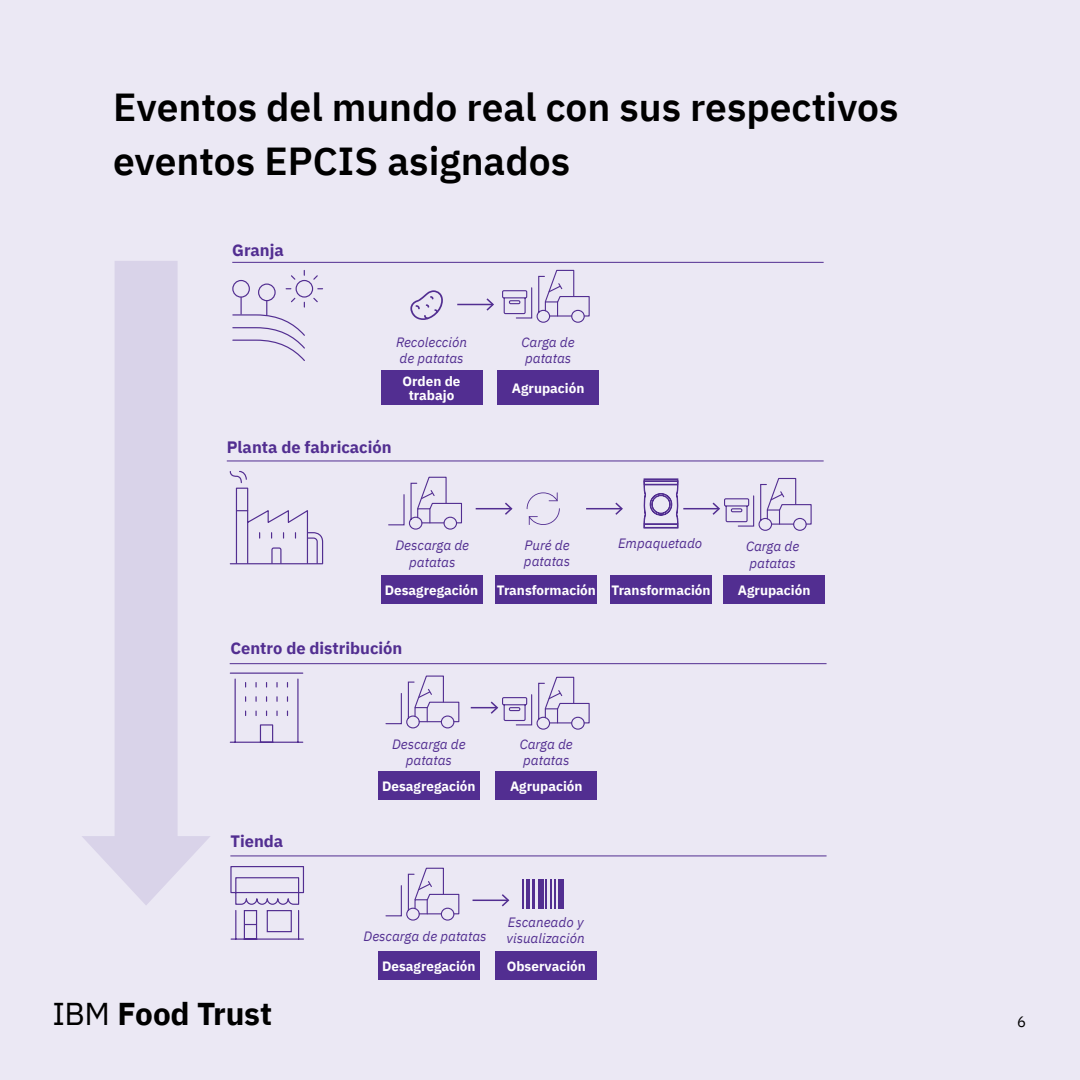
<style>
.page{position:relative;width:1080px;height:1080px;background:#ebe8f4}
.page>*{position:absolute;margin:0;border:0;box-sizing:border-box;transform-origin:0 0}
.t1{font:600 39px/54px "IBM Plex Sans";color:#000}
.t2{font:700 31.5px "IBM Plex Sans";letter-spacing:-.01em;color:#000}
.t3{font:700 16.5px "IBM Plex Sans";color:#522e91}
.t4{font:15px "IBM Plex Sans";color:#000}
.t5{font:italic 13.5px/16.2px "IBM Plex Sans";color:#522e91}
.t6{font:700 13.5px/13.5px "IBM Plex Sans";color:#fff;text-align:center}
.s1{font-weight:400}
</style>
<div class="page">
<svg style="left:232px;top:270px;width:91px;height:91px"></svg>
<svg style="left:229px;top:471px;width:95px;height:94px"></svg>
<svg style="left:229px;top:672px;width:75px;height:71px"></svg>
<svg style="left:230px;top:866px;width:75px;height:74px"></svg>
<svg style="left:502px;top:269px;width:88px;height:54px"></svg>
<div style="left:381px;top:371px;width:102px;height:34px;background:#522e91"></div>
<div style="left:497px;top:371px;width:102px;height:34px;background:#522e91"></div>
<svg style="left:388px;top:476px;width:74px;height:54px"></svg>
<svg style="left:527px;top:492px;width:33px;height:33px"></svg>
<div style="left:381px;top:576px;width:102px;height:28px;background:#522e91"></div>
<div style="left:495px;top:576px;width:102px;height:28px;background:#522e91"></div>
<div style="left:610px;top:576px;width:102px;height:28px;background:#522e91"></div>
<div style="left:723px;top:576px;width:102px;height:28px;background:#522e91"></div>
<svg style="left:385px;top:675px;width:75px;height:54px"></svg>
<div style="left:378px;top:772px;width:102px;height:28px;background:#522e91"></div>
<div style="left:495px;top:772px;width:102px;height:28px;background:#522e91"></div>
<hr style="left:232px;top:262px;width:592px;height:1px;background:#522e91">
<hr style="left:227px;top:461px;width:597px;height:1px;background:#522e91">
<hr style="left:230px;top:663px;width:597px;height:1px;background:#522e91">
<hr style="left:230px;top:856px;width:597px;height:1px;background:#522e91">
<svg style="left:385px;top:867px;width:75px;height:54px"></svg>
<div style="left:378px;top:952px;width:102px;height:28px;background:#522e91"></div>
<div style="left:495px;top:952px;width:102px;height:28px;background:#522e91"></div>
<hr style="left:522px;top:879px;width:2px;height:30px;background:#522e91">
<div style="left:538px;top:879px;width:5px;height:30px;background:#522e91"></div>
<div style="left:559px;top:879px;width:5px;height:30px;background:#522e91"></div>
<hr style="left:526px;top:879px;width:4px;height:30px;background:#522e91">
<hr style="left:533px;top:879px;width:2px;height:30px;background:#522e91">
<hr style="left:546px;top:879px;width:1px;height:30px;background:#522e91">
<hr style="left:550px;top:879px;width:2px;height:30px;background:#522e91">
<hr style="left:555px;top:879px;width:1px;height:30px;background:#522e91">
<div style="left:115px;top:261px;width:63px;height:594px;background:#d9d3e9"></div>
<svg style="left:82px;top:836px;width:128px;height:69px"></svg>
<hr style="left:457px;top:304px;width:36px;height:1px;background:#522e91">
<svg style="left:485px;top:298px;width:9px;height:13px"></svg>
<hr style="left:476px;top:508px;width:35px;height:1px;background:#522e91">
<svg style="left:503px;top:502px;width:10px;height:13px"></svg>
<hr style="left:586px;top:508px;width:36px;height:1px;background:#522e91">
<svg style="left:614px;top:502px;width:9px;height:13px"></svg>
<hr style="left:683px;top:508px;width:36px;height:1px;background:#522e91">
<svg style="left:711px;top:477px;width:101px;height:54px"></svg>
<svg style="left:471px;top:676px;width:119px;height:54px"></svg>
<hr style="left:473px;top:900px;width:35px;height:1px;background:#522e91">
<svg style="left:500px;top:894px;width:10px;height:13px"></svg>
<svg style="left:410px;top:290px;width:33px;height:30px"></svg>
<svg style="left:643px;top:478px;width:36px;height:50px"></svg>
<h1 class="t1" style="left:113px;top:77px;width:787px">Eventos del mundo real con sus respectivos eventos EPCIS asignados</h1>
<p class="t3" style="left:232px;top:237px;width:53px">Granja</p>
<p class="t5" style="left:396px;top:333px;width:73px">Recolección de patatas</p>
<p class="t5" style="left:522px;top:333px;width:55px">Carga de patatas</p>
<p class="t6" style="left:403px;top:374px;width:59px">Orden de trabajo</p>
<p class="t6" style="left:512px;top:380px;width:74px">Agrupación</p>
<p class="t3" style="left:227px;top:434px;width:166px">Planta de fabricación</p>
<p class="t5" style="left:395px;top:536px;width:75px">Descarga de</p>
<p class="t5" style="left:618px;top:534px;width:86px">Empaquetado</p>
<p class="t5" style="left:409px;top:553px;width:48px">patatas</p>
<p class="t5" style="left:524px;top:536px;width:48px">Puré de patatas</p>
<p class="t5" style="left:746px;top:537px;width:55px">Carga de patatas</p>
<p class="t6" style="left:385px;top:583px;width:95px">Desagregación</p>
<p class="t6" style="left:497px;top:583px;width:215px">Transformación Transformación</p>
<p class="t6" style="left:738px;top:583px;width:74px">Agrupación</p>
<p class="t3" style="left:230px;top:635px;width:174px">Centro de distribución</p>
<p class="t3" style="left:230px;top:828px;width:54px">Tienda</p>
<h2 class="t2" style="left:52px;top:989px;width:221px"><span class="s1">IBM</span> Food Trust</h2>
<p class="t5" style="left:392px;top:735px;width:75px;text-align:center">Descarga de patatas</p>
<p class="t5" style="left:520px;top:735px;width:55px">Carga de patatas</p>
<p class="t6" style="left:510px;top:778px;width:74px">Agrupación</p>
<p class="t6" style="left:382px;top:778px;width:95px">Desagregación</p>
<p class="t5" style="left:364px;top:927px;width:125px">Descarga de patatas</p>
<p class="t6" style="left:382px;top:959px;width:95px">Desagregación</p>
<p class="t5" style="left:507px;top:913px;width:80px">Escaneado y visualización</p>
<p class="t6" style="left:507px;top:959px;width:81px">Observación</p>
<p class="t4" style="left:1017px;top:1010px;width:10px">6</p>
</div>
